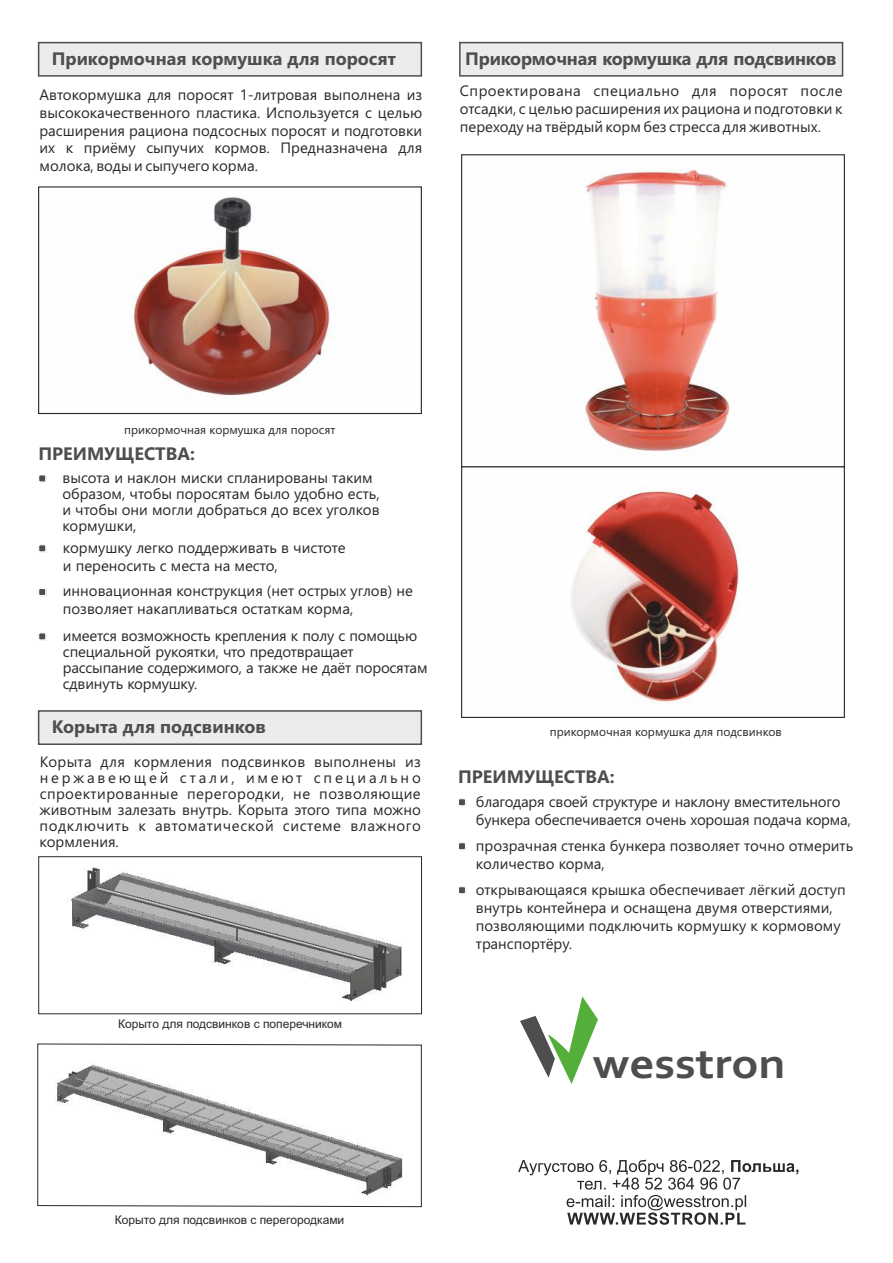
<style>
.page{position:relative;width:893px;height:1263px;background:#fff}
.page>*{position:absolute;margin:0;border:0;box-sizing:border-box;transform-origin:0 0}
.t1{font:700 44.1px "Corbel";color:#4e4e4e;scale:1.11 1}
.t2{font:700 18px "Segoe UI";color:#4e4e4e}
.t3{font:15px/18px "Segoe UI";color:#2a2929}
.t4{font:12px "Arial";color:#2a2929}
.t5{font:12px "Segoe UI";color:#2a2929}
</style>
<div class="page">
<div style="left:38px;top:42px;width:384px;height:35px;background:#ebecec;border:2px solid #4e4e4e"></div>
<div style="left:459px;top:42px;width:384px;height:35px;background:#ebecec;border:2px solid #4e4e4e"></div>
<img style="left:132px;top:197px;width:204px;height:199px">
<div style="left:38px;top:186px;width:384px;height:228px;border:1px solid #2a2929"></div>
<img style="left:571px;top:486px;width:169px;height:218px">
<div style="left:461px;top:466px;width:384px;height:252px;border:1px solid #2a2929"></div>
<img style="left:585px;top:168px;width:145px;height:283px">
<div style="left:461px;top:154px;width:384px;height:313px;border:1px solid #2a2929"></div>
<svg style="left:520px;top:996px;width:78px;height:88px"></svg>
<div style="left:458px;top:798px;width:8px;height:8px;background:#4e4e4e;border:1px solid #fefefe"></div>
<div style="left:458px;top:842px;width:8px;height:8px;background:#4e4e4e;border:1px solid #fefefe"></div>
<div style="left:458px;top:886px;width:8px;height:8px;background:#4e4e4e;border:1px solid #fefefe"></div>
<div style="left:40px;top:476px;width:7px;height:7px;background:#f0f0f0"></div>
<div style="left:39px;top:475px;width:7px;height:7px;background:#4e4e4e;border:1px solid #fefefe"></div>
<div style="left:40px;top:546px;width:7px;height:7px;background:#f0f0f0"></div>
<div style="left:39px;top:545px;width:7px;height:7px;background:#4e4e4e;border:1px solid #fefefe"></div>
<div style="left:39px;top:588px;width:7px;height:8px;background:#4e4e4e;border:1px solid #fefefe"></div>
<div style="left:40px;top:634px;width:7px;height:7px;background:#f0f0f0"></div>
<div style="left:39px;top:633px;width:7px;height:7px;background:#4e4e4e;border:1px solid #fefefe"></div>
<svg style="left:37px;top:1043px;width:385px;height:164px"></svg>
<img style="left:67px;top:867px;width:335px;height:134px">
<div style="left:38px;top:856px;width:384px;height:158px;border:1px solid #2a2929"></div>
<div style="left:38px;top:710px;width:384px;height:35px;background:#ebecec;border:2px solid #4e4e4e"></div>
<svg style="left:518px;top:1160px;width:280px;height:65px"></svg>
<p class="t2" style="left:52px;top:52px;width:346px">Прикормочная кормушка для поросят</p>
<p class="t3" style="left:40px;top:87px;width:384px;text-align:justify">Автокормушка для поросят 1-литровая выполнена из высококачественного пластика. Используется с целью расширения рациона подсосных поросят и подготовки их к приёму сыпучих кормов. Предназначена для молока, воды и сыпучего корма.</p>
<p class="t2" style="left:465px;top:52px;width:373px">Прикормочная кормушка для подсвинков</p>
<p class="t3" style="left:460px;top:83px;width:384px;text-align:justify">Спроектирована специально для поросят после отсадки, с целью расширения их рациона и подготовки к переходу на твёрдый корм без стресса для животных.</p>
<p class="t5" style="left:124px;top:425px;width:213px">прикормочная кормушка для поросят</p>
<p class="t2" style="left:38px;top:446px;width:158px">ПРЕИМУЩЕСТВА:</p>
<p class="t3" style="left:62px;top:471px;width:319px;line-height:15.9px">высота и наклон миски спланированы таким образом, чтобы поросятам было удобно есть, и чтобы они могли добраться до всех уголков кормушки,</p>
<p class="t3" style="left:63px;top:540px;width:284px">кормушку легко поддерживать в чистоте и переносить с места на место,</p>
<p class="t3" style="left:63px;top:583px;width:351px">инновационная конструкция (нет острых углов) не позволяет накапливаться остаткам корма,</p>
<p class="t3" style="left:63px;top:629px;width:366px;line-height:15.9px">имеется возможность крепления к полу с помощью специальной рукоятки, что предотвращает рассыпание содержимого, а также не даёт поросятам сдвинуть кормушку.</p>
<p class="t2" style="left:52px;top:720px;width:216px">Корыта для подсвинков</p>
<p class="t3" style="left:40px;top:755px;width:383px;line-height:15.9px;text-align:justify">Корыта для кормления подсвинков выполнены из нержавеющей стали, имеют специально спроектированные перегородки, не позволяющие животным залезать внутрь. Корыта этого типа можно подключить к автоматической системе влажного кормления.</p>
<p class="t4" style="left:118px;top:1019px;width:226px">Корытo для подсвинков с поперечником</p>
<p class="t5" style="left:550px;top:727px;width:233px">прикормочная кормушка для подсвинков</p>
<p class="t2" style="left:458px;top:769px;width:158px">ПРЕИМУЩЕСТВА:</p>
<p class="t3" style="left:476px;top:794px;width:376px">благодаря своей структуре и наклону вместительного бункера обеспечивается очень хорошая подача корма,</p>
<p class="t3" style="left:476px;top:838px;width:379px">прозрачная стенка бункера позволяет точно отмерить количество корма,</p>
<p class="t3" style="left:476px;top:882px;width:371px">открывающаяся крышка обеспечивает лёгкий доступ внутрь контейнера и оснащена двумя отверстиями, позволяющими подключить кормушку к кормовому транспортёру.</p>
<h1 class="t1" style="left:593px;top:1045px;width:175px">wesstron</h1>
<p class="t4" style="left:115px;top:1215px;width:231px">Корытo для подсвинков с перегородками</p>
</div>
